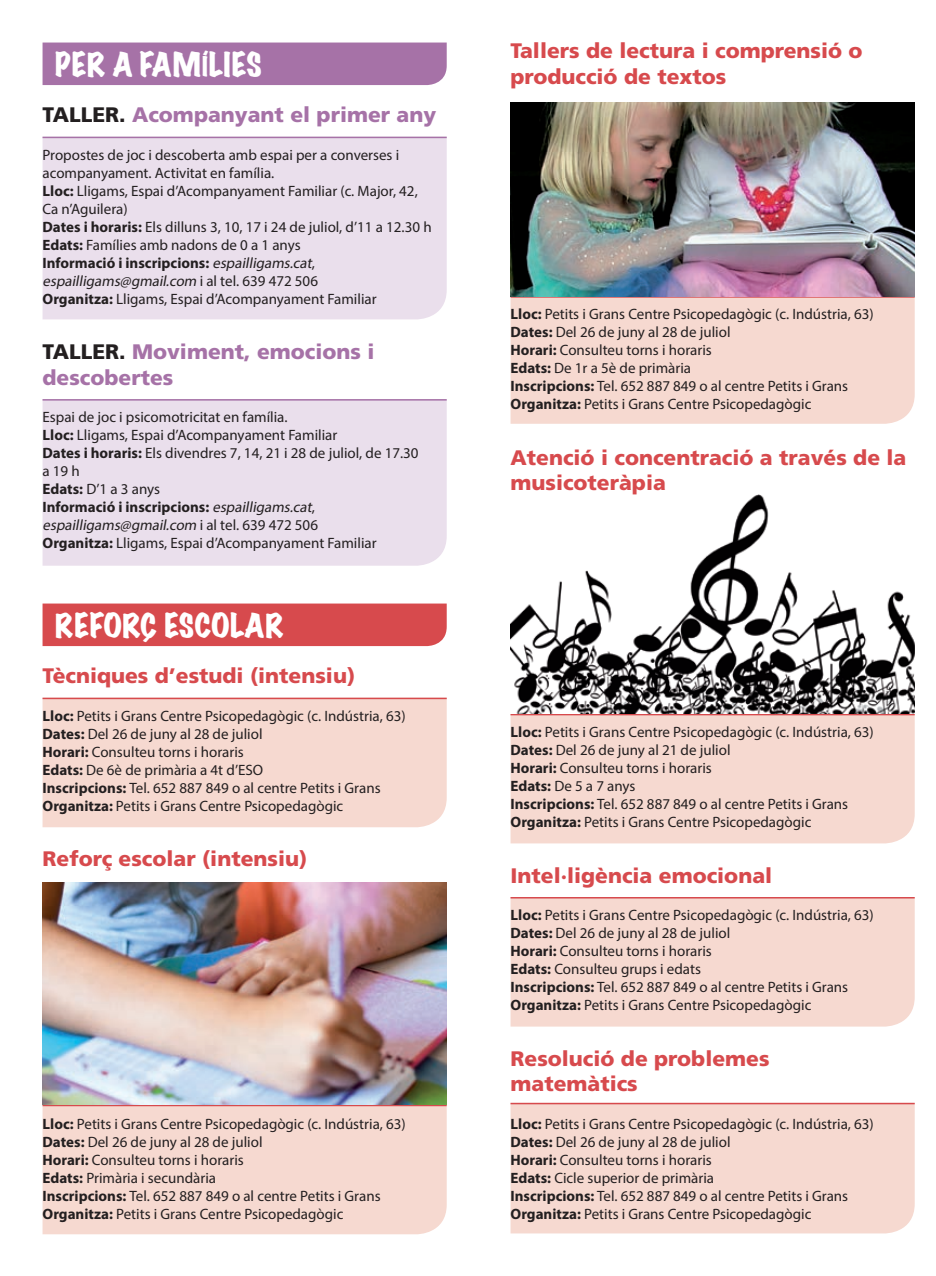
<style>
.page{position:relative;width:936px;height:1276px;background:#fff}
.page>*{position:absolute;margin:0;border:0;box-sizing:border-box;transform-origin:0 0}
.t1{font:expanded 30px "Marker Felt";color:#fff}
.Text_comú{font:900 21px/25.5px "Frutiger LT Std";color:#d74a4d}
.Text_comú-2{font:900 21px/25.5px "Frutiger LT Std";color:#a672a7}
.Text_comú-3{font:15px/18px "Myriad Pro";color:#231f20}
.Text_comú-4{font:700 15px "Myriad Pro";color:#231f20}
.Text_comú-5{font:italic 15px "Myriad Pro";color:#231f20}
.s1{color:#231f20}
.s2{font-weight:700}
.s3{font-weight:400;font-style:italic}
.s4{font-weight:400}
.s5{font-style:normal}
</style>
<div class="page">
<div style="left:510px;top:1104px;width:404px;height:129px;background:#f6d9d0"></div>
<hr style="left:510px;top:1102px;width:404px;height:2px;background:#d74a4d">
<div style="left:510px;top:898px;width:404px;height:128px;background:#f6d9d0"></div>
<hr style="left:510px;top:897px;width:404px;height:1px;background:#d74a4d">
<div style="left:43px;top:138px;width:403px;height:181px;background:#eadfec"></div>
<hr style="left:43px;top:137px;width:403px;height:1px;background:#a672a7">
<div style="left:43px;top:400px;width:403px;height:166px;background:#eadfec"></div>
<hr style="left:43px;top:399px;width:403px;height:1px;background:#a672a7">
<div style="left:43px;top:43px;width:403px;height:42px;background:#a672a7"></div>
<div style="left:43px;top:699px;width:403px;height:128px;background:#f6d9d0"></div>
<hr style="left:43px;top:697px;width:403px;height:2px;background:#d74a4d">
<div style="left:43px;top:1106px;width:403px;height:128px;background:#f6d9d0"></div>
<hr style="left:43px;top:1104px;width:403px;height:2px;background:#d74a4d">
<div style="left:43px;top:603px;width:403px;height:43px;background:#d74a4d"></div>
<div style="left:510px;top:298px;width:404px;height:126px;background:#f6d9d0"></div>
<hr style="left:510px;top:296px;width:404px;height:2px;background:#d74a4d">
<div style="left:510px;top:715px;width:404px;height:128px;background:#f6d9d0"></div>
<hr style="left:510px;top:714px;width:404px;height:1px;background:#d74a4d">
<img style="left:43px;top:882px;width:403px;height:222px">
<img style="left:510px;top:102px;width:404px;height:194px">
<img style="left:510px;top:494px;width:404px;height:220px">
<p class="t1" style="left:55px;top:40px;width:208px">PER A FAMÍLIES</p>
<p class="Text_comú-2" style="left:43px;top:102px;width:395px"><span class="s1">TALLER.</span> Acompanyant el primer any</p>
<p class="Text_comú-3" style="left:43px;top:145px;width:358px">Propostes de joc i descoberta amb espai per a converses i acompanyament. Activitat en família.</p>
<p class="Text_comú-3" style="left:43px;top:181px;width:377px"><span class="s2">Lloc:</span> Lligams, Espai d’Acompanyament Familiar (c. Major, 42,</p>
<p class="Text_comú-3" style="left:43px;top:199px;width:87px">Ca n’Aguilera)</p>
<p class="Text_comú-3" style="left:43px;top:217px;width:390px"><span class="s2">Dates i horaris:</span> Els dilluns 3, 10, 17 i 24 de juliol, d’11 a 12.30 h</p>
<p class="Text_comú-3" style="left:43px;top:235px;width:259px"><span class="s2">Edats:</span> Famílies amb nadons de 0 a 1 anys</p>
<p class="Text_comú-4" style="left:43px;top:253px;width:274px">Informació i inscripcions: <span class="s3">espailligams.cat</span><span class="s4">,</span></p>
<p class="Text_comú-5" style="left:43px;top:271px;width:277px">espailligams@gmail.com <span class="s5">i a l t e l . 6 3 9 4 7 2 5 0 6</span></p>
<p class="Text_comú-3" style="left:43px;top:289px;width:335px"><span class="s2">Organitza:</span> Lligams, Espai d’Acompanyament Familiar</p>
<p class="Text_comú-2" style="left:43px;top:339px;width:333px"><span class="s1">TALLER.</span> Moviment, emocions i descobertes</p>
<p class="Text_comú-3" style="left:43px;top:408px;width:246px">Espai de joc i psicomotricitat en família.</p>
<p class="Text_comú-3" style="left:43px;top:426px;width:296px"><span class="s2">Lloc:</span> Lligams, Espai d’Acompanyament Familiar</p>
<p class="Text_comú-3" style="left:43px;top:444px;width:377px"><span class="s2">Dates i horaris:</span> Els divendres 7, 14, 21 i 28 de juliol, de 17.30</p>
<p class="Text_comú-3" style="left:43px;top:462px;width:39px">a 19 h</p>
<p class="Text_comú-3" style="left:43px;top:480px;width:119px"><span class="s2">Edats:</span> D’1 a 3 anys</p>
<p class="Text_comú-4" style="left:43px;top:497px;width:274px">Informació i inscripcions: <span class="s3">espailligams.cat</span><span class="s4">,</span></p>
<p class="Text_comú-5" style="left:43px;top:516px;width:277px">espailligams@gmail.com <span class="s5">i a l t e l . 6 3 9 4 7 2 5 0 6</span></p>
<p class="Text_comú-3" style="left:43px;top:534px;width:335px"><span class="s2">Organitza:</span> Lligams, Espai d’Acompanyament Familiar</p>
<p class="t1" style="left:55px;top:601px;width:229px">REFORÇ ESCOLAR</p>
<p class="Text_comú" style="left:43px;top:663px;width:314px">Tècniques d’estudi (intensiu)</p>
<p class="Text_comú-3" style="left:43px;top:706px;width:364px"><span class="s2">Lloc:</span> Petits i Grans Centre Psicopedagògic (c. Indústria, 63)</p>
<p class="Text_comú-3" style="left:43px;top:724px;width:221px"><span class="s2">Dates:</span> Del 26 de juny al 28 de juliol</p>
<p class="Text_comú-3" style="left:43px;top:742px;width:203px"><span class="s2">Horari:</span> Consulteu torns i horaris</p>
<p class="Text_comú-3" style="left:43px;top:760px;width:222px"><span class="s2">Edats:</span> De 6è de primària a 4t d’ESO</p>
<p class="Text_comú-3" style="left:43px;top:778px;width:339px"><span class="s2">Inscripcions:</span> Tel. 652 887 849 o al centre Petits i Grans</p>
<p class="Text_comú-3" style="left:43px;top:796px;width:302px"><span class="s2">Organitza:</span> Petits i Grans Centre Psicopedagògic</p>
<p class="Text_comú" style="left:43px;top:846px;width:266px">Reforç escolar (intensiu)</p>
<p class="Text_comú-3" style="left:43px;top:1114px;width:365px"><span class="s2">Lloc:</span> Petits i Grans Centre Psicopedagògic (c. Indústria, 63)</p>
<p class="Text_comú-3" style="left:43px;top:1132px;width:221px"><span class="s2">Dates:</span> Del 26 de juny al 28 de juliol</p>
<p class="Text_comú-3" style="left:43px;top:1150px;width:203px"><span class="s2">Horari:</span> Consulteu torns i horaris</p>
<p class="Text_comú-3" style="left:43px;top:1168px;width:175px"><span class="s2">Edats:</span> Primària i secundària</p>
<p class="Text_comú-3" style="left:43px;top:1186px;width:339px"><span class="s2">Inscripcions:</span> Tel. 652 887 849 o al centre Petits i Grans</p>
<p class="Text_comú-3" style="left:43px;top:1204px;width:302px"><span class="s2">Organitza:</span> Petits i Grans Centre Psicopedagògic</p>
<p class="Text_comú" style="left:510px;top:38px;width:353px">Tallers de lectura i comprensió o producció de textos</p>
<p class="Text_comú-3" style="left:510px;top:305px;width:364px"><span class="s2">Lloc:</span> Petits i Grans Centre Psicopedagògic (c. Indústria, 63)</p>
<p class="Text_comú-3" style="left:510px;top:323px;width:221px"><span class="s2">Dates:</span> Del 26 de juny al 28 de juliol</p>
<p class="Text_comú-3" style="left:510px;top:341px;width:203px"><span class="s2">Horari:</span> Consulteu torns i horaris</p>
<p class="Text_comú-3" style="left:510px;top:359px;width:182px"><span class="s2">Edats:</span> De 1r a 5è de primària</p>
<p class="Text_comú-3" style="left:510px;top:377px;width:339px"><span class="s2">Inscripcions:</span> Tel. 652 887 849 o al centre Petits i Grans</p>
<p class="Text_comú-3" style="left:510px;top:395px;width:302px"><span class="s2">Organitza:</span> Petits i Grans Centre Psicopedagògic</p>
<p class="Text_comú" style="left:510px;top:445px;width:397px">Atenció i concentració a través de la musicoteràpia</p>
<p class="Text_comú-3" style="left:510px;top:723px;width:365px"><span class="s2">Lloc:</span> Petits i Grans Centre Psicopedagògic (c. Indústria, 63)</p>
<p class="Text_comú-3" style="left:510px;top:741px;width:221px"><span class="s2">Dates:</span> Del 26 de juny al 21 de juliol</p>
<p class="Text_comú-3" style="left:510px;top:759px;width:203px"><span class="s2">Horari:</span> Consulteu torns i horaris</p>
<p class="Text_comú-3" style="left:510px;top:777px;width:126px"><span class="s2">Edats:</span> De 5 a 7 anys</p>
<p class="Text_comú-3" style="left:510px;top:795px;width:339px"><span class="s2">Inscripcions:</span> Tel. 652 887 849 o al centre Petits i Grans</p>
<p class="Text_comú-3" style="left:510px;top:813px;width:302px"><span class="s2">Organitza:</span> Petits i Grans Centre Psicopedagògic</p>
<p class="Text_comú" style="left:510px;top:862px;width:263px">Intel·ligència emocional</p>
<p class="Text_comú-3" style="left:510px;top:906px;width:365px"><span class="s2">Lloc:</span> Petits i Grans Centre Psicopedagògic (c. Indústria, 63)</p>
<p class="Text_comú-3" style="left:510px;top:924px;width:221px"><span class="s2">Dates:</span> Del 26 de juny al 28 de juliol</p>
<p class="Text_comú-3" style="left:510px;top:942px;width:203px"><span class="s2">Horari:</span> Consulteu torns i horaris</p>
<p class="Text_comú-3" style="left:510px;top:960px;width:192px"><span class="s2">Edats:</span> Consulteu grups i edats</p>
<p class="Text_comú-3" style="left:510px;top:978px;width:339px"><span class="s2">Inscripcions:</span> Tel. 652 887 849 o al centre Petits i Grans</p>
<p class="Text_comú-3" style="left:510px;top:996px;width:302px"><span class="s2">Organitza:</span> Petits i Grans Centre Psicopedagògic</p>
<p class="Text_comú" style="left:510px;top:1045px;width:260px">Resolució de problemes</p>
<p class="Text_comú" style="left:510px;top:1071px;width:129px">matemàtics</p>
<p class="Text_comú-3" style="left:510px;top:1114px;width:365px"><span class="s2">Lloc:</span> Petits i Grans Centre Psicopedagògic (c. Indústria, 63)</p>
<p class="Text_comú-3" style="left:510px;top:1132px;width:221px"><span class="s2">Dates:</span> Del 26 de juny al 28 de juliol</p>
<p class="Text_comú-3" style="left:510px;top:1150px;width:203px"><span class="s2">Horari:</span> Consulteu torns i horaris</p>
<p class="Text_comú-3" style="left:510px;top:1168px;width:205px"><span class="s2">Edats:</span> Cicle superior de primària</p>
<p class="Text_comú-3" style="left:510px;top:1186px;width:339px"><span class="s2">Inscripcions:</span> Tel. 652 887 849 o al centre Petits i Grans</p>
<p class="Text_comú-3" style="left:510px;top:1204px;width:302px"><span class="s2">Organitza:</span> Petits i Grans Centre Psicopedagògic</p>
</div>
